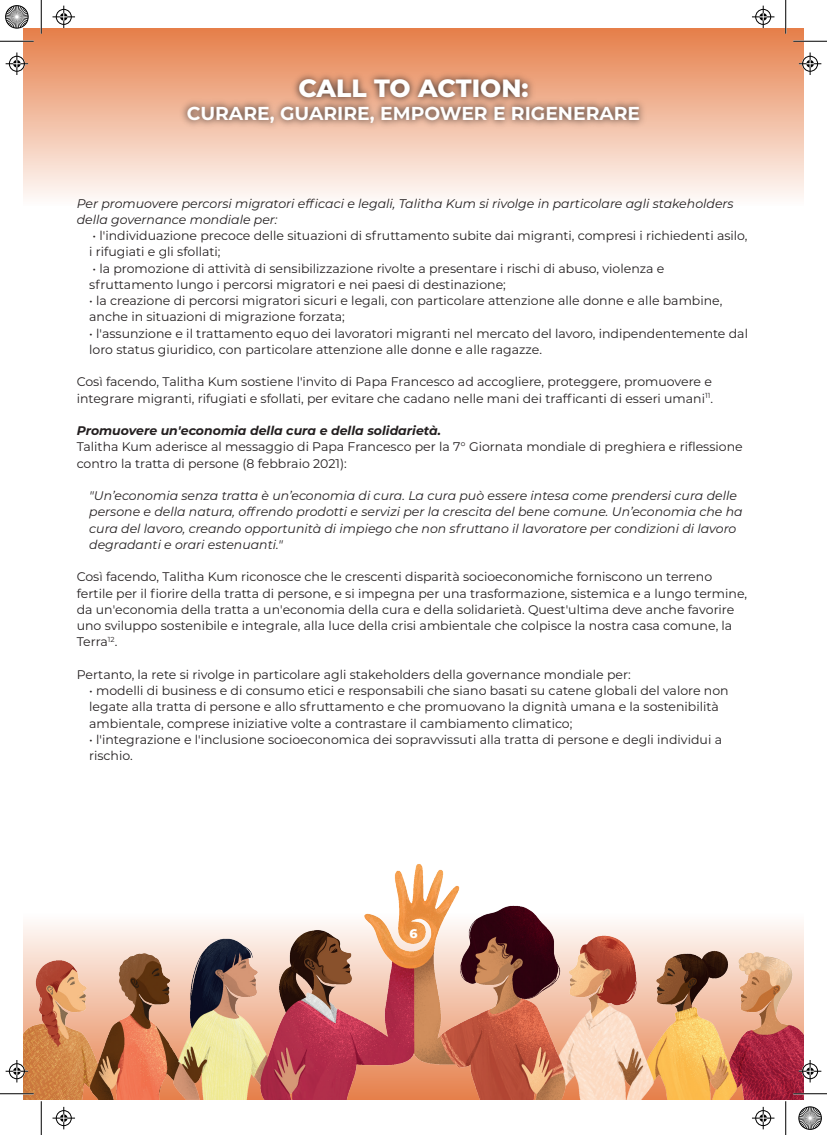
<style>
.page{position:relative;width:827px;height:1135px;background:#fff}
.page>*{position:absolute;margin:0;border:0;box-sizing:border-box;transform-origin:0 0}
.t1{font:800 25px "Montserrat";color:#fff}
.t2{font:700 18.75px "Montserrat";color:#fff}
.t3{font:12.5px/16.2px "Montserrat";color:#231f20}
.t4{font:italic 12.5px/16.2px "Montserrat";color:#231f20}
.t5{font:italic 700 12.5px "Montserrat";color:#231f20}
.t6{font:800 12.5px "Montserrat";color:#fff}
</style>
<div class="page">
<div style="left:24px;top:29px;width:779px;height:177px;background:linear-gradient(to bottom,#e57f4a,#fefdfc)"></div>
<img style="left:24px;top:864px;width:779px;height:236px">
<img style="left:66px;top:65px;width:695px;height:113px">
<hr style="left:0;top:40px;width:34px;height:2px;background:#fff">
<hr style="left:793px;top:40px;width:34px;height:2px;background:#fff">
<hr style="left:40px;top:0;width:2px;height:34px;background:#fff">
<hr style="left:0;top:41px;width:34px;height:1px;background:#000">
<hr style="left:793px;top:41px;width:34px;height:1px;background:#000">
<hr style="left:0;top:1093px;width:34px;height:1px;background:#000">
<hr style="left:793px;top:1093px;width:34px;height:1px;background:#000">
<hr style="left:41px;top:0;width:1px;height:34px;background:#000">
<hr style="left:41px;top:1101px;width:1px;height:34px;background:#000">
<hr style="left:785px;top:0;width:1px;height:34px;background:#000">
<hr style="left:785px;top:1101px;width:1px;height:34px;background:#000">
<svg style="left:52px;top:6px;width:23px;height:22px"></svg>
<svg style="left:752px;top:6px;width:22px;height:22px"></svg>
<svg style="left:52px;top:1107px;width:23px;height:22px"></svg>
<svg style="left:752px;top:1107px;width:22px;height:22px"></svg>
<svg style="left:6px;top:53px;width:22px;height:22px"></svg>
<svg style="left:6px;top:1060px;width:22px;height:22px"></svg>
<svg style="left:798px;top:53px;width:23px;height:22px"></svg>
<svg style="left:798px;top:1060px;width:23px;height:22px"></svg>
<svg style="left:5px;top:5px;width:25px;height:25px"></svg>
<svg style="left:798px;top:1106px;width:24px;height:24px"></svg>
<h1 class="t1" style="left:298px;top:70px;width:232px">CALL TO ACTION:</h1>
<h2 class="t2" style="left:187px;top:100px;width:455px">CURARE, GUARIRE, EMPOWER E RIGENERARE</h2>
<p class="t4" style="left:77px;top:195px;width:658px">Per promuovere percorsi migratori efficaci e legali, Talitha Kum si rivolge in particolare agli stakeholders della governance mondiale per:</p>
<p class="t3" style="left:89px;top:227px;width:659px">• l'individuazione precoce delle situazioni di sfruttamento subite dai migranti, compresi i richiedenti asilo, i rifugiati e gli sfollati;</p>
<p class="t3" style="left:89px;top:260px;width:576px">• la promozione di attività di sensibilizzazione rivolte a presentare i rischi di abuso, violenza e sfruttamento lungo i percorsi migratori e nei paesi di destinazione;</p>
<p class="t3" style="left:89px;top:292px;width:634px">• la creazione di percorsi migratori sicuri e legali, con particolare attenzione alle donne e alle bambine, anche in situazioni di migrazione forzata;</p>
<p class="t3" style="left:89px;top:325px;width:660px">• l'assunzione e il trattamento equo dei lavoratori migranti nel mercato del lavoro, indipendentemente dal loro status giuridico, con particolare attenzione alle donne e alle ragazze.</p>
<p class="t3" style="left:77px;top:373px;width:638px">Così facendo, Talitha Kum sostiene l'invito di Papa Francesco ad accogliere, proteggere, promuovere e integrare migranti, rifugiati e sfollati, per evitare che cadano nelle mani dei trafficanti di esseri umani<sup>11</sup>.</p>
<p class="t5" style="left:77px;top:422px;width:366px">Promuovere un'economia della cura e della solidarietà.</p>
<p class="t3" style="left:77px;top:438px;width:667px">Talitha Kum aderisce al messaggio di Papa Francesco per la 7° Giornata mondiale di preghiera e riflessione contro la tratta di persone (8 febbraio 2021):</p>
<p class="t4" style="left:89px;top:487px;width:655px">"Un’economia senza tratta è un’economia di cura. La cura può essere intesa come prendersi cura delle persone e della natura, offrendo prodotti e servizi per la crescita del bene comune. Un’economia che ha cura del lavoro, creando opportunità di impiego che non sfruttano il lavoratore per condizioni di lavoro degradanti e orari estenuanti."</p>
<p class="t3" style="left:77px;top:568px;width:672px">Così facendo, Talitha Kum riconosce che le crescenti disparità socioeconomiche forniscono un terreno fertile per il fiorire della tratta di persone, e si impegna per una trasformazione, sistemica e a lungo termine, da un'economia della tratta a un'economia della cura e della solidarietà. Quest'ultima deve anche favorire uno sviluppo sostenibile e integrale, alla luce della crisi ambientale che colpisce la nostra casa comune, la Terra<sup>12</sup>.</p>
<p class="t3" style="left:77px;top:666px;width:555px">Pertanto, la rete si rivolge in particolare agli stakeholders della governance mondiale per:</p>
<p class="t3" style="left:89px;top:682px;width:641px">• modelli di business e di consumo etici e responsabili che siano basati su catene globali del valore non legate alla tratta di persone e allo sfruttamento e che promuovano la dignità umana e la sostenibilità ambientale, comprese iniziative volte a contrastare il cambiamento climatico;</p>
<p class="t3" style="left:89px;top:731px;width:634px">• l'integrazione e l'inclusione socioeconomica dei sopravvissuti alla tratta di persone e degli individui a rischio.</p>
<p class="t6" style="left:409px;top:925px;width:10px">6</p>
</div>
